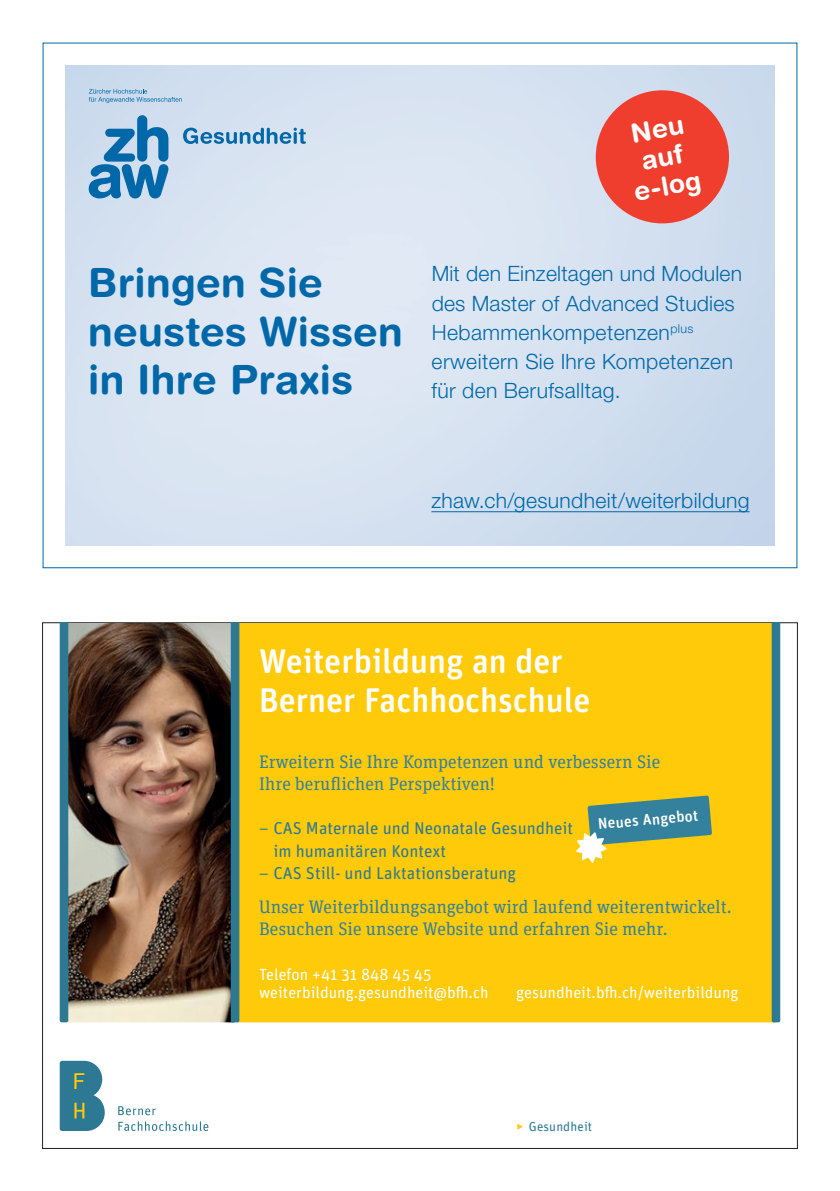
<style>
.page{position:relative;width:840px;height:1191px;background:#fff}
.page>*{position:absolute;margin:0;border:0;box-sizing:border-box;transform-origin:0 0}
.t1{font:700 40.4px/48.4px "Helvetica Rounded LT Std";letter-spacing:.01em;color:#0068a9}
.t2{font:500 34.2px/38.2px "Unit Rounded Pro";color:#fff}
.t3{font:700 26.2px/28.8px "Helvetica Rounded LT Std";color:#fff;text-align:center}
.t4{font:300 21.2px/29.2px "Helvetica Neue LT Pro";letter-spacing:.015em;color:#0068a9}
.t5{font:300 21.2px "Helvetica Neue LT Std";letter-spacing:.015em;color:#0068a9}
.t6{font:18.2px/22.2px "Unit Slab Pro";color:#33819c}
.t7{font:17.2px/22.2px "Unit Rounded Pro";color:#2d7993}
.t8{font:16.2px/18.2px "Unit Rounded Pro";color:#fff}
.t9{font:500 15.6px "Unit Rounded Pro";color:#fff}
.t10{font:13px "Unit Rounded Pro";letter-spacing:.01em;color:#2d7993}
.s1{font-family:"Unit Slab Pro"}
.s2{color:#feca0a}
</style>
<div class="page">
<img style="left:65px;top:65px;width:709px;height:480px">
<svg style="left:89px;top:115px;width:79px;height:84px"></svg>
<svg style="left:89px;top:89px;width:93px;height:14px"></svg>
<svg style="left:183px;top:128px;width:123px;height:16px"></svg>
<hr style="left:431px;top:511px;width:318px;height:1px;background:#0068a9">
<div style="left:595px;top:90px;width:133px;height:133px;background:#ef3e2e;border-radius:50%"></div>
<img style="left:68px;top:623px;width:163px;height:399px">
<div style="left:239px;top:623px;width:532px;height:399px;background:#feca0a"></div>
<div style="left:60px;top:623px;width:8px;height:399px;background:#2d7993"></div>
<div style="left:231px;top:623px;width:8px;height:399px;background:#2d7993"></div>
<svg style="left:771px;top:623px;width:8px;height:399px"></svg>
<svg style="left:60px;top:1060px;width:45px;height:71px"></svg>
<svg style="left:118px;top:1106px;width:37px;height:9px"></svg>
<svg style="left:118px;top:1121px;width:90px;height:10px"></svg>
<svg style="left:575px;top:795px;width:136px;height:67px"></svg>
<h3 class="t3" style="left:621px;top:120px;width:69px;rotate:-10deg">Neu auf e-log</h3>
<h1 class="t1" style="left:88px;top:258px;width:316px">Bringen Sie neustes Wissen in Ihre Praxis</h1>
<p class="t4" style="left:431px;top:259px;width:312px">Mit den Einzeltagen und Modulen des Master of Advanced Studies<br>Hebammenkompetenzen<sup>plus </sup>erweitern Sie Ihre Kompetenzen für den Berufsalltag.</p>
<p class="t5" style="left:431px;top:487px;width:319px">zhaw.ch/gesundheit/weiterbildung</p>
<h2 class="t2" style="left:259px;top:641px;width:333px">Weiterbildung an der<br>Berner Fachhochschule</h2>
<p class="t6" style="left:259px;top:750px;width:402px">Erweitern Sie Ihre Kompetenzen und verbessern Sie<br>Ihre beruflichen Perspektiven!</p>
<p class="t7" style="left:273px;top:816px;width:301px;text-indent:-14px"><span class="s1">–</span> CAS Maternale und Neonatale Gesundheit im humanitären Kontext</p>
<p class="t7" style="left:259px;top:861px;width:258px"><span class="s1">–</span> CAS Still- und Laktationsberatung</p>
<p class="t6" style="left:259px;top:895px;width:474px">Unser Weiterbildungsangebot wird laufend weiterentwickelt.<br>Besuchen Sie unsere Website und erfahren Sie mehr.</p>
<p class="t8" style="left:259px;top:964px;width:231px">Telefon +41 31 848 45 45 weiterbildung.gesundheit@bfh.ch</p>
<p class="t9" style="left:596px;top:813px;width:102px;rotate:-5deg">Neues Angebot</p>
<p class="t8" style="left:516px;top:982px;width:224px">gesundheit.bfh.ch/weiterbildung</p>
<p class="t10" style="left:516px;top:1117px;width:77px"><span class="s2">‣</span> Gesundheit</p>
</div>
